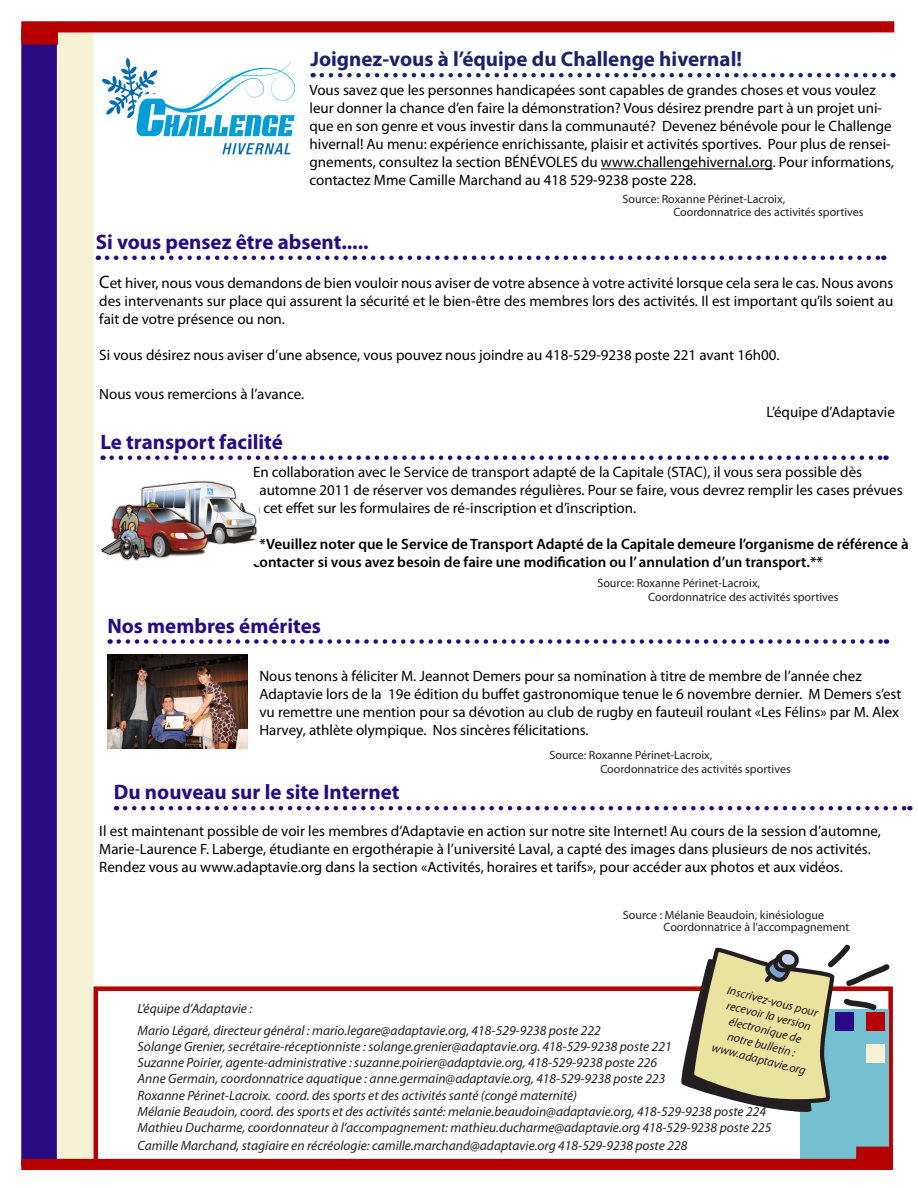
<style>
.page{position:relative;width:918px;height:1188px;background:#fff}
.page>*{position:absolute;margin:0;border:0;box-sizing:border-box;transform-origin:0 0}
.Manchette{font:700 21px "Myriad Pro";color:#280b83}
.Manchette-2{font:700 21px "Myriad Pro";color:#1a246c}
.Titre{font:15px/18px "Myriad Pro";color:#000}
.Titre-2{font:600 15px/18px "Myriad Pro";color:#000}
.Corps_Italique{font:italic 13.5px "Myriad Pro";color:#231f20}
.Corps_Petit_Italique{font:italic 12.15px/14.9px "Myriad Pro";color:#231f20;text-align:center}
.Corps{font:12px "Myriad Pro";color:#231f20}
.s1{font-size:18px}
</style>
<div class="page">
<div style="left:21px;top:28px;width:36px;height:1138px;background:#280b83"></div>
<div style="left:58px;top:21px;width:35px;height:1145px;background:#f7f2d6"></div>
<svg style="left:21px;top:21px;width:873px;height:24px"></svg>
<div style="left:94px;top:986px;width:799px;height:183px;border:4px solid #b60000"></div>
<div style="left:800px;top:1009px;width:89px;height:161px;background:#73c0d0"></div>
<svg style="left:21px;top:1147px;width:872px;height:23px"></svg>
<svg style="left:677px;top:944px;width:213px;height:169px"></svg>
<svg style="left:107px;top:256px;width:777px;height:4px"></svg>
<svg style="left:125px;top:806px;width:785px;height:4px"></svg>
<svg style="left:112px;top:455px;width:775px;height:5px"></svg>
<svg style="left:119px;top:639px;width:768px;height:5px"></svg>
<hr style="left:601px;top:169px;width:172px;height:1px;background:#000">
<svg style="left:322px;top:73px;width:572px;height:4px"></svg>
<img style="left:102px;top:58px;width:193px;height:97px">
<img style="left:101px;top:480px;width:157px;height:81px">
<img style="left:107px;top:655px;width:140px;height:93px">
<p class="Manchette-2" style="left:310px;top:45px;width:433px">Joignez-vous à l’équipe du Challenge hivernal!</p>
<p class="Titre" style="left:310px;top:81px;width:586px">Vous savez que les personnes handicapées sont capables de grandes choses et vous voulez leur donner la chance d’en faire la démonstration? Vous désirez prendre part à un projet uni&shy;que en son genre et vous investir dans la communauté? Devenez bénévole pour le Challenge hivernal! Au menu: expérience enrichissante, plaisir et activités sportives. Pour plus de rensei&shy;gnements, consultez la section BÉNÉVOLES du www.challengehivernal.org. Pour informations, contactez Mme Camille Marchand au 418 529-9238 poste 228.</p>
<p class="Manchette" style="left:96px;top:228px;width:274px">Si vous pensez être absent.....</p>
<p class="Corps" style="left:622px;top:191px;width:164px">Source: Roxanne Périnet-Lacroix,</p>
<p class="Corps" style="left:673px;top:205px;width:192px">Coordonnatrice des activités sportives</p>
<p class="Titre" style="left:99px;top:273px;width:796px;text-align:justify"><span class="s1">C</span>et hiver, nous vous demandons de bien vouloir nous aviser de votre absence à votre activité lorsque cela sera le cas. Nous avons des intervenants sur place qui assurent la sécurité et le bien-être des membres lors des activités. Il est important qu’ils soient au fait de votre présence ou non.</p>
<p class="Titre" style="left:99px;top:345px;width:682px">Si vous désirez nous aviser d’une absence, vous pouvez nous joindre au 418-529-9238 poste 221 avant 16h00.</p>
<p class="Titre" style="left:99px;top:385px;width:206px">Nous vous remercions à l’avance.</p>
<p class="Titre" style="left:767px;top:403px;width:130px">L’équipe d’Adaptavie</p>
<p class="Manchette" style="left:100px;top:428px;width:184px">Le transport facilité</p>
<p class="Titre" style="left:253px;top:463px;width:651px">En collaboration avec le Service de transport adapté de la Capitale (STAC), il vous sera possible dès l’automne 2011 de réserver vos demandes régulières. Pour se faire, vous devrez remplir les cases prévues à cet effet sur les formulaires de ré-inscription et d’inscription.</p>
<p class="Titre-2" style="left:253px;top:534px;width:657px">**Veuillez noter que le Service de Transport Adapté de la Capitale demeure l’organisme de référence à contacter si vous avez besoin de faire une modification ou l’ annulation d’un transport.**</p>
<p class="Corps" style="left:597px;top:576px;width:164px">Source: Roxanne Périnet-Lacroix,</p>
<p class="Corps" style="left:648px;top:589px;width:192px">Coordonnatrice des activités sportives</p>
<p class="Manchette" style="left:107px;top:612px;width:215px">Nos membres émérites</p>
<p class="Titre" style="left:259px;top:667px;width:644px">Nous tenons à féliciter M. Jeannot Demers pour sa nomination à titre de membre de l’année chez Adaptavie lors de la 19e édition du buffet gastronomique tenue le 6 novembre dernier. M Demers s’est vu remettre une mention pour sa dévotion au club de rugby en fauteuil roulant «Les Félins» par M. Alex Harvey, athlète olympique. Nos sincères félicitations.</p>
<p class="Corps" style="left:550px;top:748px;width:164px">Source: Roxanne Périnet-Lacroix,</p>
<p class="Corps" style="left:600px;top:762px;width:192px">Coordonnatrice des activités sportives</p>
<p class="Manchette" style="left:114px;top:778px;width:287px">Du nouveau sur le site Internet</p>
<p class="Titre" style="left:99px;top:822px;width:783px">Il est maintenant possible de voir les membres d’Adaptavie en action sur notre site Internet! Au cours de la session d’automne,<br>Marie-Laurence F. Laberge, étudiante en ergothérapie à l’université Laval, a capté des images dans plusieurs de nos activités.<br>Rendez vous au www.adaptavie.org dans la section «Activités, horaires et tarifs», pour accéder aux photos et aux vidéos.</p>
<p class="Corps" style="left:623px;top:907px;width:203px">Source : Mélanie Beaudoin, kinésiologue</p>
<p class="Corps" style="left:664px;top:919px;width:187px">Coordonnatrice à l’accompagnement</p>
<p class="Corps_Petit_Italique" style="left:729px;top:982px;width:95px;rotate:14deg">Inscrivez-vous pour recevoir la version électronique de notre bulletin :</p>
<p class="Corps_Italique" style="left:138px;top:1000px;width:116px">L’équipe d’Adaptavie :</p>
<p class="Corps_Italique" style="left:138px;top:1022px;width:465px">Mario Légaré, directeur général : mario.legare@adaptavie.org, 418-529-9238 poste 222</p>
<p class="Corps_Italique" style="left:138px;top:1038px;width:536px">Solange Grenier, secrétaire-réceptionniste : solange.grenier@adaptavie.org. 418-529-9238 poste 221</p>
<p class="Corps_Italique" style="left:138px;top:1054px;width:521px">Suzanne Poirier, agente-administrative : suzanne.poirier@adaptavie.org, 418-529-9238 poste 226</p>
<p class="Corps_Italique" style="left:138px;top:1070px;width:529px">Anne Germain, coordonnatrice aquatique : anne.germain@adaptavie.org, 418-529-9238 poste 223</p>
<p class="Corps_Italique" style="left:138px;top:1087px;width:441px">Roxanne Périnet-Lacroix. coord. des sports et des activités santé (congé maternité)</p>
<p class="Corps_Italique" style="left:138px;top:1103px;width:630px">Mélanie Beaudoin, coord. des sports et des activités santé: melanie.beaudoin@adaptavie.org, 418-529-9238 poste 224</p>
<p class="Corps_Italique" style="left:138px;top:1119px;width:636px">Mathieu Ducharme, coordonnateur à l’accompagnement: mathieu.ducharme@adaptavie.org 418-529-9238 poste 225</p>
<p class="Corps_Italique" style="left:138px;top:1137px;width:551px">Camille Marchand, stagiaire en récréologie: camille.marchand@adaptavie.org 418-529-9238 poste 228</p>
<p class="Corps_Petit_Italique" style="left:714px;top:1040px;width:98px;rotate:14deg">www.adaptavie.org</p>
</div>
